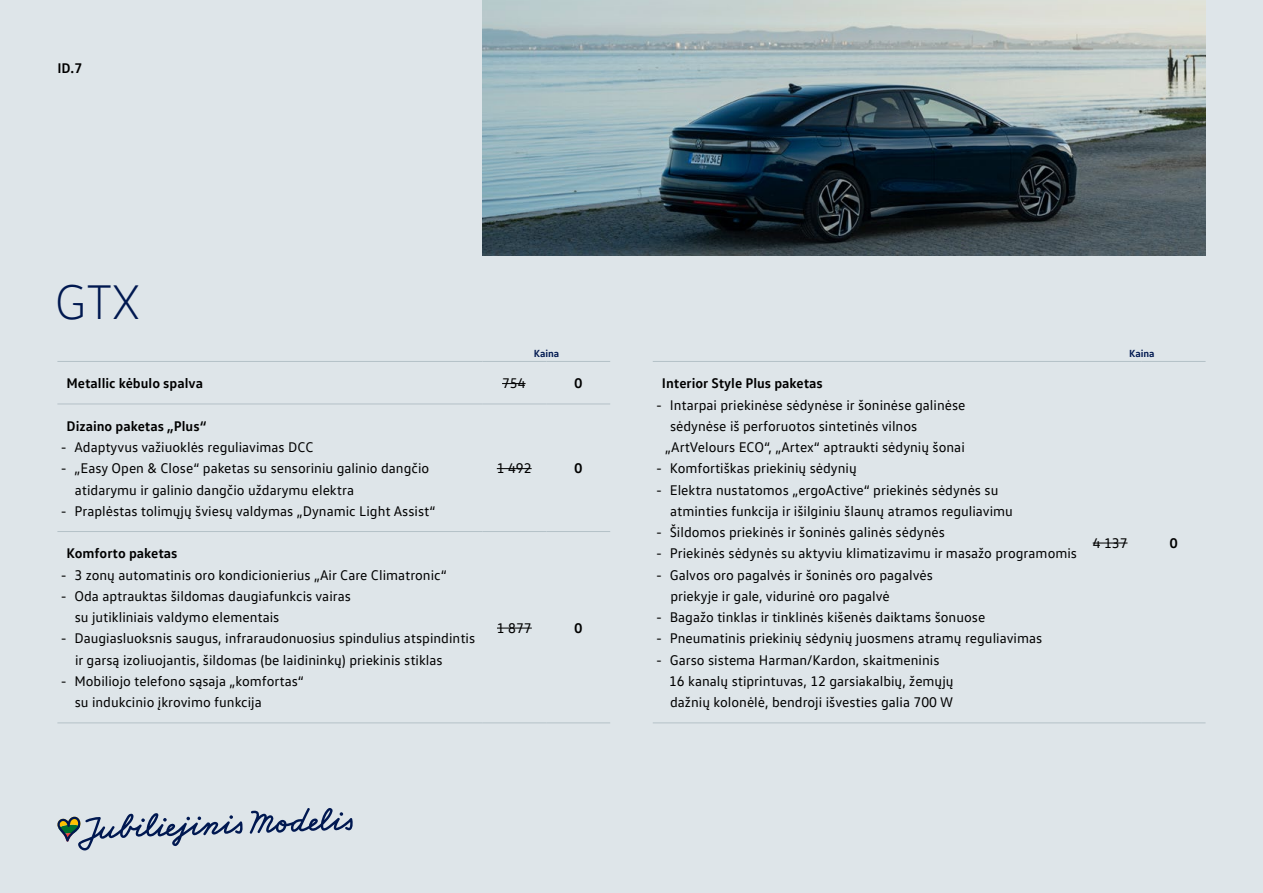
<style>
.page{position:relative;width:1263px;height:893px;background:#dee5e9}
.page>*{position:absolute;margin:0;border:0;box-sizing:border-box;transform-origin:0 0}
.t1{font:300 49.5px "VW Head";color:#001850}
.t2{font:14.25px/21.3px "VW Text";color:#000}
.t3{font:700 14.25px "VW Text";color:#000}
.t4{font:700 10.5px "VW Text";color:#001850}
</style>
<div class="page">
<svg style="left:250px;top:808px;width:103px;height:26px"></svg>
<svg style="left:57px;top:813px;width:186px;height:37px"></svg>
<hr style="left:57px;top:361px;width:426px;height:1px;background:#b4c1c7">
<hr style="left:57px;top:404px;width:426px;height:1px;background:#b4c1c7">
<hr style="left:57px;top:531px;width:426px;height:1px;background:#b4c1c7">
<hr style="left:57px;top:723px;width:426px;height:1px;background:#b4c1c7">
<hr style="left:483px;top:361px;width:63px;height:1px;background:#b4c1c7">
<hr style="left:546px;top:361px;width:64px;height:1px;background:#b4c1c7">
<hr style="left:483px;top:404px;width:63px;height:1px;background:#b4c1c7">
<hr style="left:546px;top:404px;width:64px;height:1px;background:#b4c1c7">
<hr style="left:483px;top:531px;width:63px;height:1px;background:#b4c1c7">
<hr style="left:546px;top:531px;width:64px;height:1px;background:#b4c1c7">
<hr style="left:483px;top:723px;width:63px;height:1px;background:#b4c1c7">
<hr style="left:546px;top:723px;width:64px;height:1px;background:#b4c1c7">
<svg style="left:502px;top:383px;width:24px;height:1px"></svg>
<hr style="left:497px;top:468px;width:35px;height:1px;background:#000">
<hr style="left:497px;top:628px;width:35px;height:1px;background:#000">
<hr style="left:653px;top:361px;width:425px;height:1px;background:#b4c1c7">
<hr style="left:653px;top:723px;width:425px;height:1px;background:#b4c1c7">
<hr style="left:1078px;top:361px;width:64px;height:1px;background:#b4c1c7">
<hr style="left:1142px;top:361px;width:63px;height:1px;background:#b4c1c7">
<hr style="left:1078px;top:723px;width:64px;height:1px;background:#b4c1c7">
<hr style="left:1142px;top:723px;width:63px;height:1px;background:#b4c1c7">
<hr style="left:1093px;top:543px;width:34px;height:1px;background:#000">
<img style="left:483px;top:0;width:722px;height:255px">
<p class="t3" style="left:57px;top:59px;width:26px">ID.7</p>
<h1 class="t1" style="left:55px;top:273px;width:87px">GTX</h1>
<p class="t4" style="left:534px;top:347px;width:27px">Kaina</p>
<p class="t3" style="left:67px;top:374px;width:138px">Metallic kėbulo spalva</p>
<p class="t2" style="left:502px;top:372px;width:25px">754</p>
<p class="t3" style="left:574px;top:374px;width:9px">0</p>
<p class="t3" style="left:67px;top:417px;width:141px">Dizaino paketas „Plus“</p>
<p class="t2" style="left:61px;top:436px;width:254px">- Adaptyvus važiuoklės reguliavimas DCC</p>
<p class="t2" style="left:75px;top:457px;width:356px;text-indent:-14px">- „Easy Open &amp; Close“ paketas su sensoriniu galinio dangčio atidarymu ir galinio dangčio uždarymu elektra</p>
<p class="t2" style="left:61px;top:500px;width:376px">- Praplėstas tolimųjų šviesų valdymas „Dynamic Light Assist“</p>
<p class="t2" style="left:497px;top:457px;width:36px">1 492</p>
<p class="t3" style="left:574px;top:459px;width:9px">0</p>
<p class="t3" style="left:67px;top:544px;width:112px">Komforto paketas</p>
<p class="t2" style="left:61px;top:564px;width:387px">- 3 zonų automatinis oro kondicionierius „Air Care Climatronic“</p>
<p class="t2" style="left:75px;top:585px;width:278px;text-indent:-14px">- Oda aptrauktas šildomas daugiafunkcis vairas su jutikliniais valdymo elementais</p>
<p class="t2" style="left:75px;top:627px;width:402px;text-indent:-14px">- Daugiasluoksnis saugus, infraraudonuosius spindulius atspindintis ir garsą izoliuojantis, šildomas (be laidininkų) priekinis stiklas</p>
<p class="t2" style="left:75px;top:670px;width:231px;text-indent:-14px">- Mobiliojo telefono sąsaja „komfortas“ su indukcinio įkrovimo funkcija</p>
<p class="t2" style="left:497px;top:617px;width:36px">1 877</p>
<p class="t3" style="left:574px;top:619px;width:9px">0</p>
<p class="t3" style="left:662px;top:374px;width:162px">Interior Style Plus paketas</p>
<p class="t2" style="left:656px;top:394px;width:311px">- Intarpai priekinėse sėdynėse ir šoninėse galinėse</p>
<p class="t2" style="left:670px;top:415px;width:249px">sėdynėse iš perforuotos sintetinės vilnos</p>
<p class="t2" style="left:665px;top:436px;width:301px">„ArtVelours ECO“, „Artex“ aptraukti sėdynių šonai</p>
<p class="t2" style="left:656px;top:457px;width:202px">- Komfortiškas priekinių sėdynių</p>
<p class="t2" style="left:670px;top:479px;width:344px;text-indent:-14px">- Elektra nustatomos „ergoActive“ priekinės sėdynės su atminties funkcija ir išilginiu šlaunų atramos reguliavimu</p>
<p class="t2" style="left:656px;top:521px;width:290px">- Šildomos priekinės ir šoninės galinės sėdynės</p>
<p class="t2" style="left:656px;top:542px;width:422px">- Priekinės sėdynės su aktyviu klimatizavimu ir masažo programomis</p>
<p class="t2" style="left:670px;top:564px;width:264px;text-indent:-14px">- Galvos oro pagalvės ir šoninės oro pagalvės priekyje ir gale, vidurinė oro pagalvė</p>
<p class="t2" style="left:656px;top:606px;width:330px">- Bagažo tinklas ir tinklinės kišenės daiktams šonuose</p>
<p class="t2" style="left:656px;top:627px;width:387px">- Pneumatinis priekinių sėdynių juosmens atramų reguliavimas</p>
<p class="t2" style="left:669px;top:649px;width:286px;text-indent:-13px">- Garso sistema Harman/Kardon, skaitmeninis<br>16 kanalų stiprintuvas, 12 garsiakalbių, žemųjų dažnių kolonėlė, bendroji išvesties galia 700 W</p>
<p class="t4" style="left:1129px;top:347px;width:27px">Kaina</p>
<p class="t2" style="left:1093px;top:532px;width:36px">4 137</p>
<p class="t3" style="left:1170px;top:534px;width:9px">0</p>
</div>
